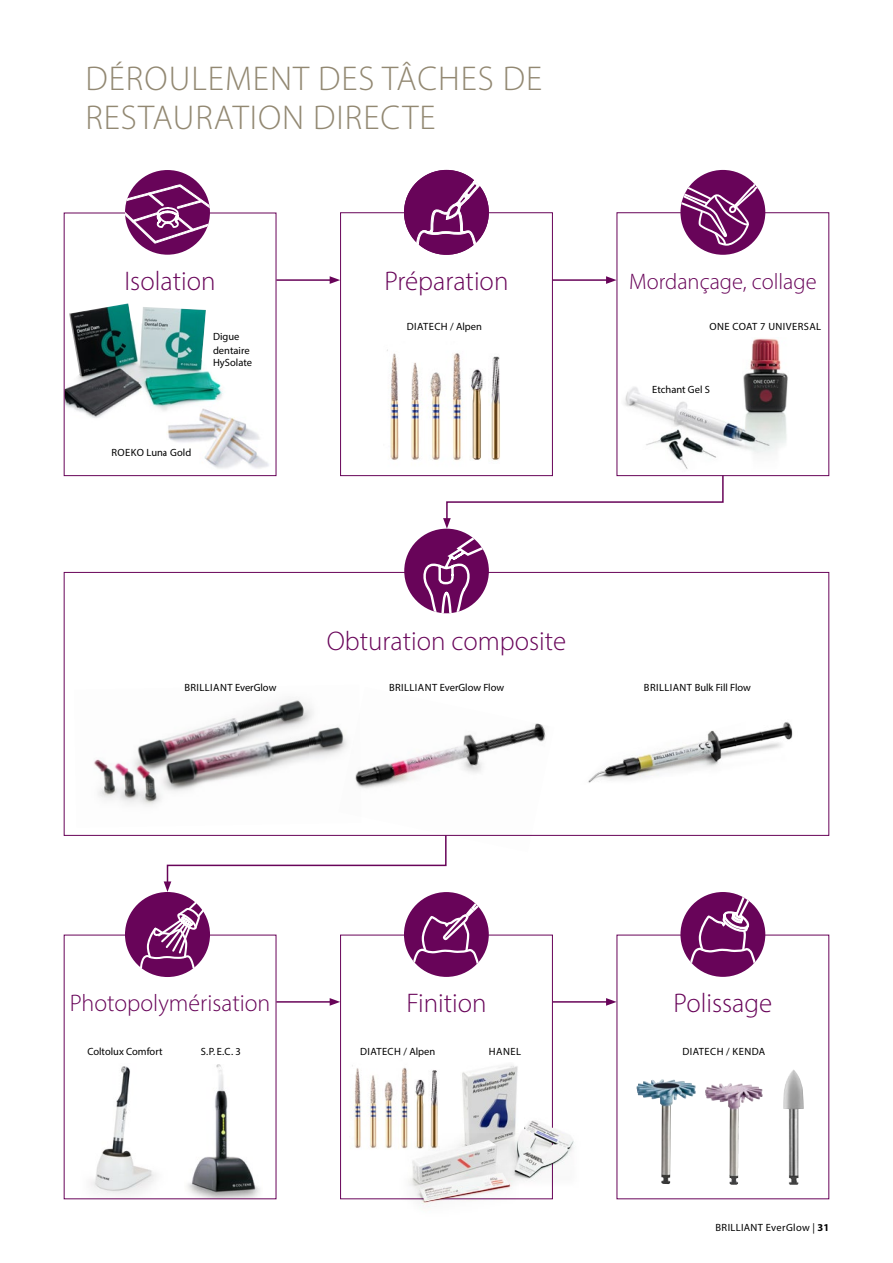
<style>
.page{position:relative;width:893px;height:1263px;background:#fff}
.page>*{position:absolute;margin:0;border:0;box-sizing:border-box;transform-origin:0 0}
.t1{font:300 34.5px/39px "Myriad Pro";letter-spacing:.03em;color:#928872}
.t2{font:300 27px "Myriad Pro";color:#680459}
.t3{font:300 24px "Myriad Pro";color:#680459}
.t4{font:300 22.5px "Myriad Pro";color:#680459}
.t5{font:10.5px/13.5px "Myriad Pro";letter-spacing:.005em;color:#000}
.t6{font:10.5px "Myriad Pro";letter-spacing:.04em;color:#000}
.t7{font:10.5px "Myriad Pro";letter-spacing:.035em;color:#000}
.s1{font-weight:700}
</style>
<div class="page">
<img style="left:66px;top:303px;width:157px;height:115px">
<img style="left:90px;top:1066px;width:66px;height:130px">
<img style="left:187px;top:1064px;width:73px;height:133px">
<div style="left:340px;top:212px;width:213px;height:264px;background:#fff;border:1px solid #680459"></div>
<div style="left:340px;top:935px;width:213px;height:264px;background:#fff;border:1px solid #680459"></div>
<div style="left:617px;top:212px;width:212px;height:264px;background:#fff;border:1px solid #680459"></div>
<div style="left:64px;top:572px;width:765px;height:264px;background:#fff;border:1px solid #680459"></div>
<img style="left:94px;top:700px;width:244px;height:106px">
<img style="left:256px;top:701px;width:42px;height:16px">
<img style="left:783px;top:1069px;width:21px;height:116px">
<img style="left:637px;top:1079px;width:59px;height:105px">
<img style="left:705px;top:1083px;width:58px;height:102px">
<img style="left:387px;top:349px;width:75px;height:112px">
<img style="left:491px;top:356px;width:9px;height:105px">
<img style="left:471px;top:369px;width:12px;height:91px">
<img style="left:352px;top:1065px;width:56px;height:84px">
<img style="left:430px;top:1070px;width:8px;height:64px">
<img style="left:415px;top:1079px;width:10px;height:55px">
<svg style="left:164px;top:834px;width:283px;height:58px"></svg>
<hr style="left:276px;top:279px;width:56px;height:2px;background:#680459">
<svg style="left:330px;top:276px;width:10px;height:8px"></svg>
<hr style="left:276px;top:1001px;width:56px;height:2px;background:#680459">
<svg style="left:330px;top:998px;width:10px;height:8px"></svg>
<hr style="left:553px;top:279px;width:55px;height:2px;background:#680459">
<svg style="left:606px;top:276px;width:11px;height:8px"></svg>
<hr style="left:553px;top:1001px;width:55px;height:2px;background:#680459">
<svg style="left:606px;top:998px;width:11px;height:8px"></svg>
<div style="left:125px;top:170px;width:85px;height:85px;background:#680459;border-radius:50%"></div>
<svg style="left:125px;top:185px;width:85px;height:59px"></svg>
<div style="left:404px;top:170px;width:85px;height:85px;background:#680459;border-radius:50%"></div>
<svg style="left:416px;top:179px;width:64px;height:76px"></svg>
<div style="left:404px;top:892px;width:85px;height:85px;background:#680459;border-radius:50%"></div>
<svg style="left:411px;top:900px;width:71px;height:67px"></svg>
<div style="left:680px;top:170px;width:85px;height:85px;background:#680459;border-radius:50%"></div>
<svg style="left:681px;top:183px;width:77px;height:63px"></svg>
<div style="left:680px;top:892px;width:85px;height:85px;background:#680459;border-radius:50%"></div>
<svg style="left:689px;top:893px;width:68px;height:73px"></svg>
<svg style="left:304px;top:474px;width:420px;height:139px"></svg>
<div style="left:125px;top:892px;width:85px;height:85px;background:#680459;border-radius:50%"></div>
<svg style="left:140px;top:902px;width:64px;height:67px"></svg>
<img style="left:589px;top:722px;width:204px;height:60px">
<img style="left:338px;top:723px;width:216px;height:129px">
<img style="left:356px;top:724px;width:189px;height:61px">
<img style="left:167px;top:407px;width:102px;height:62px">
<img style="left:743px;top:338px;width:45px;height:113px">
<img style="left:624px;top:386px;width:150px;height:83px">
<img style="left:519px;top:1140px;width:55px;height:51px">
<img style="left:462px;top:1062px;width:111px;height:115px">
<img style="left:398px;top:1134px;width:121px;height:73px">
<img style="left:413px;top:1140px;width:96px;height:62px">
<h1 class="t1" style="left:85px;top:58px;width:458px">DÉROULEMENT DES TÂCHES DE<br>RESTAURATION DIRECTE</h1>
<h2 class="t2" style="left:125px;top:265px;width:92px">Isolation</h2>
<h2 class="t2" style="left:384px;top:265px;width:125px">Préparation</h2>
<h3 class="t4" style="left:629px;top:267px;width:189px">Mordançage, collage</h3>
<p class="t5" style="left:213px;top:330px;width:38px">Digue dentaire</p>
<p class="t5" style="left:213px;top:355px;width:41px">HySolate</p>
<p class="t5" style="left:111px;top:446px;width:81px">ROEKO Luna Gold</p>
<p class="t5" style="left:407px;top:319px;width:77px">DIATECH / Alpen</p>
<p class="t6" style="left:709px;top:320px;width:113px">ONE COAT 7 UNIVERSAL</p>
<p class="t5" style="left:652px;top:382px;width:59px">Etchant Gel S</p>
<h2 class="t2" style="left:327px;top:624px;width:241px">Obturation composite</h2>
<p class="t6" style="left:184px;top:681px;width:94px">BRILLIANT EverGlow</p>
<p class="t5" style="left:389px;top:680px;width:117px">BRILLIANT EverGlow Flow</p>
<p class="t5" style="left:644px;top:680px;width:109px">BRILLIANT Bulk Fill Flow</p>
<h3 class="t3" style="left:70px;top:988px;width:202px">Photopolymérisation</h3>
<h2 class="t2" style="left:406px;top:987px;width:82px">Finition</h2>
<h2 class="t2" style="left:673px;top:987px;width:100px">Polissage</h2>
<p class="t5" style="left:87px;top:1045px;width:77px">Coltolux Comfort</p>
<p class="t5" style="left:201px;top:1045px;width:42px">S.P.E.C. 3</p>
<p class="t5" style="left:360px;top:1045px;width:77px">DIATECH / Alpen</p>
<p class="t5" style="left:489px;top:1045px;width:33px">HANEL</p>
<p class="t6" style="left:683px;top:1045px;width:84px">DIATECH / KENDA</p>
<p class="t7" style="left:715px;top:1221px;width:115px">BRILLIANT EverGlow | <span class="s1">31</span></p>
</div>
